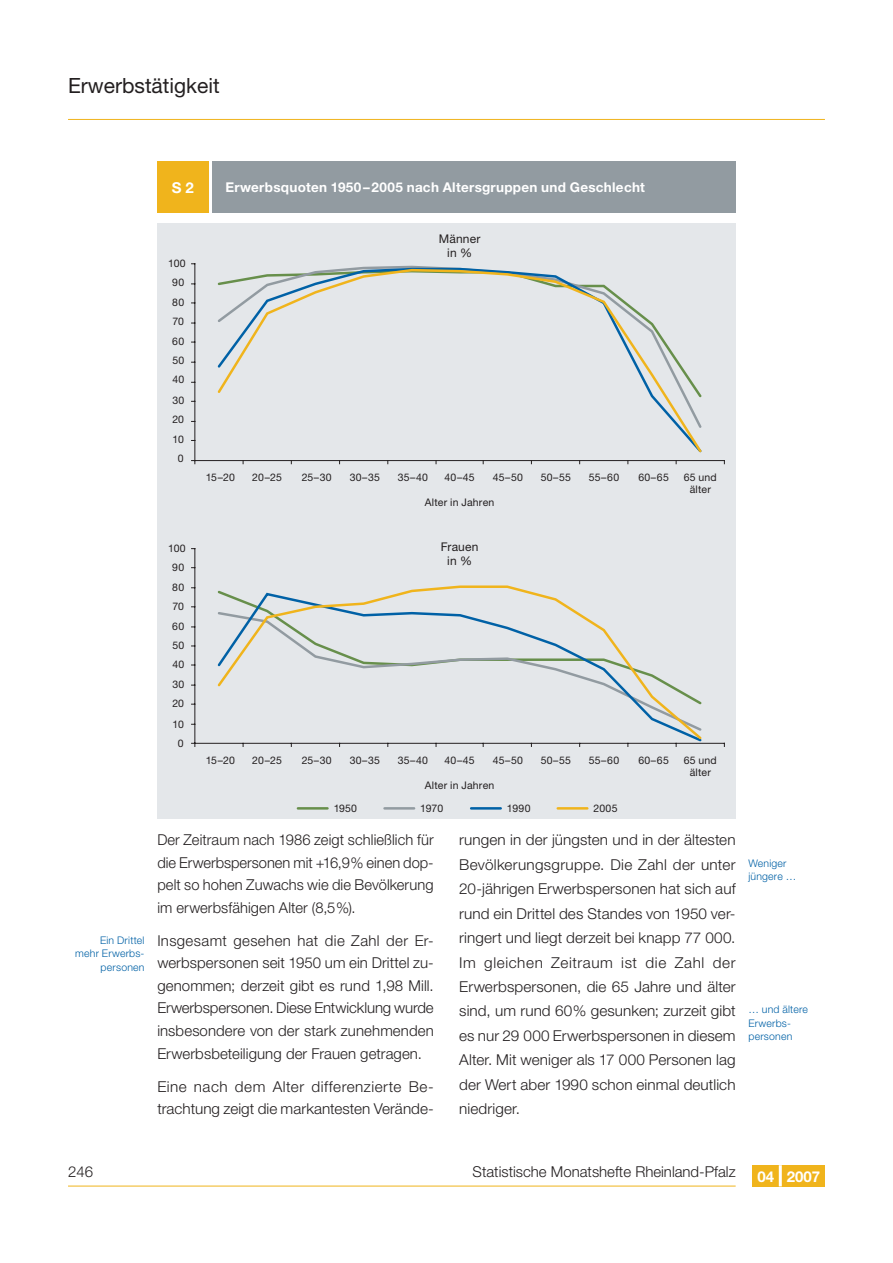
<style>
.page{position:relative;width:893px;height:1263px;background:#fff}
.page>*{position:absolute;margin:0;border:0;box-sizing:border-box;transform-origin:0 0}
.t1{font:21px "Helvetica Neue LT";color:#231f20}
.t2{font:300 15px/24.5px "Helvetica Neue LT";letter-spacing:.005em;color:#231f20;text-align:justify}
.t3{font:700 15px "Helvetica Neue LT";color:#fff}
.t4{font:700 13.5px "Helvetica Neue LT";letter-spacing:.02em;color:#fff}
.t5{font:12px/14.4px "Helvetica Neue LT";letter-spacing:.015em;color:#231f20;text-align:center}
.t6{font:10.5px/12.6px "Helvetica Neue LT";letter-spacing:.02em;color:#231f20;text-align:center}
.t7{font:300 10.5px/13.5px "Helvetica Neue LT";letter-spacing:.02em;color:#0061a6}
</style>
<div class="page">
<hr style="left:68px;top:119px;width:757px;height:1px;background:#f0b41c">
<div style="left:753px;top:1165px;width:72px;height:21px;background:#f0b41c"></div>
<hr style="left:779px;top:1165px;width:3px;height:21px;background:#fff">
<hr style="left:68px;top:1186px;width:668px;height:1px;background:#f0b41c">
<div style="left:157px;top:223px;width:579px;height:596px;background:#e4e7ea"></div>
<hr style="left:194px;top:264px;width:1px;height:197px;background:#231f20">
<svg style="left:217px;top:268px;width:485px;height:185px"></svg>
<hr style="left:194px;top:549px;width:1px;height:194px;background:#231f20">
<hr style="left:195px;top:743px;width:529px;height:1px;background:#231f20">
<svg style="left:217px;top:585px;width:485px;height:156px"></svg>
<hr style="left:195px;top:460px;width:529px;height:1px;background:#231f20">
<hr style="left:298px;top:807px;width:29px;height:3px;background:#678f4b">
<hr style="left:384px;top:807px;width:30px;height:3px;background:#929ba1">
<hr style="left:471px;top:807px;width:30px;height:3px;background:#0061a6">
<hr style="left:558px;top:807px;width:29px;height:3px;background:#f0b41c">
<div style="left:157px;top:162px;width:51px;height:51px;background:#f0b41c"></div>
<div style="left:213px;top:162px;width:523px;height:51px;background:#929ba1"></div>
<h1 class="t1" style="left:68px;top:78px;width:153px">Erwerbstätigkeit</h1>
<p class="t3" style="left:172px;top:182px;width:24px">S 2</p>
<p class="t4" style="left:225px;top:183px;width:421px">Erwerbsquoten 1950–2005 nach Altersgruppen und Geschlecht</p>
<p class="t7" style="left:75px;top:934px;width:71px;text-align:right">Ein Drittel mehr Erwerbs&shy;personen</p>
<p class="t6" style="left:168px;top:258px;width:19px">100</p>
<p class="t6" style="left:172px;top:277px;width:14px">90</p>
<p class="t6" style="left:172px;top:297px;width:13px">80</p>
<p class="t6" style="left:172px;top:316px;width:13px">70</p>
<p class="t6" style="left:172px;top:337px;width:13px">60</p>
<p class="t6" style="left:172px;top:356px;width:13px">50</p>
<p class="t6" style="left:172px;top:375px;width:13px">40</p>
<p class="t6" style="left:172px;top:395px;width:13px">30</p>
<p class="t6" style="left:172px;top:414px;width:13px">20</p>
<p class="t6" style="left:173px;top:434px;width:13px">10</p>
<p class="t6" style="left:178px;top:453px;width:7px">0</p>
<p class="t6" style="left:168px;top:543px;width:19px">100</p>
<p class="t6" style="left:172px;top:562px;width:14px">90</p>
<p class="t6" style="left:172px;top:582px;width:13px">80</p>
<p class="t6" style="left:172px;top:601px;width:13px">70</p>
<p class="t6" style="left:172px;top:621px;width:13px">60</p>
<p class="t6" style="left:172px;top:640px;width:13px">50</p>
<p class="t6" style="left:172px;top:659px;width:13px">40</p>
<p class="t6" style="left:172px;top:680px;width:13px">30</p>
<p class="t6" style="left:172px;top:699px;width:13px">20</p>
<p class="t6" style="left:173px;top:719px;width:13px">10</p>
<p class="t6" style="left:178px;top:738px;width:7px">0</p>
<p class="t5" style="left:439px;top:232px;width:43px">Männer in %</p>
<p class="t6" style="left:206px;top:472px;width:31px">15–20</p>
<p class="t6" style="left:252px;top:472px;width:31px">20–25</p>
<p class="t6" style="left:302px;top:472px;width:31px">25–30</p>
<p class="t6" style="left:350px;top:472px;width:32px">30–35</p>
<p class="t6" style="left:398px;top:472px;width:32px">35–40</p>
<p class="t6" style="left:444px;top:472px;width:32px">40–45</p>
<p class="t6" style="left:493px;top:472px;width:32px">45–50</p>
<p class="t6" style="left:541px;top:472px;width:32px">50–55</p>
<p class="t6" style="left:589px;top:472px;width:32px">55–60</p>
<p class="t6" style="left:638px;top:472px;width:32px">60–65</p>
<p class="t6" style="left:684px;top:472px;width:35px">65 und älter</p>
<p class="t6" style="left:425px;top:497px;width:71px">Alter in Jahren</p>
<p class="t5" style="left:441px;top:541px;width:39px">Frauen in %</p>
<p class="t6" style="left:206px;top:755px;width:31px">15–20</p>
<p class="t6" style="left:252px;top:755px;width:31px">20–25</p>
<p class="t6" style="left:302px;top:755px;width:31px">25–30</p>
<p class="t6" style="left:350px;top:755px;width:32px">30–35</p>
<p class="t6" style="left:398px;top:755px;width:32px">35–40</p>
<p class="t6" style="left:444px;top:755px;width:32px">40–45</p>
<p class="t6" style="left:493px;top:755px;width:32px">45–50</p>
<p class="t6" style="left:541px;top:755px;width:32px">50–55</p>
<p class="t6" style="left:589px;top:755px;width:32px">55–60</p>
<p class="t6" style="left:638px;top:755px;width:32px">60–65</p>
<p class="t6" style="left:684px;top:755px;width:35px">65 und älter</p>
<p class="t6" style="left:425px;top:780px;width:71px">Alter in Jahren</p>
<p class="t6" style="left:334px;top:803px;width:25px">1950</p>
<p class="t6" style="left:420px;top:803px;width:24px">1970</p>
<p class="t6" style="left:507px;top:803px;width:25px">1990</p>
<p class="t6" style="left:593px;top:803px;width:26px">2005</p>
<p class="t2" style="left:157px;top:830px;width:278px;line-height:22.5px">Der Zeitraum nach 1986 zeigt schließlich für die Erwerbspersonen mit +16,9% einen dop&shy;pelt so hohen Zuwachs wie die Bevölkerung im erwerbsfähigen Alter (8,5%).</p>
<p class="t2" style="left:157px;top:931px;width:278px;line-height:22.5px">Insgesamt gesehen hat die Zahl der Er&shy;werbspersonen seit 1950 um ein Drittel zu&shy;genommen; derzeit gibt es rund 1,98 Mill.<br>Erwerbspersonen. Diese Entwicklung wurde insbesondere von der stark zunehmenden Erwerbsbeteiligung der Frauen getragen.</p>
<p class="t2" style="left:157px;top:1077px;width:278px;line-height:22.5px">Eine nach dem Alter differenzierte Be&shy;trachtung zeigt die markantesten Verände-</p>
<p class="t2" style="left:459px;top:829px;width:278px">rungen in der jüngsten und in der ältesten Bevölkerungsgruppe. Die Zahl der unter 20-jährigen Erwerbspersonen hat sich auf rund ein Drittel des Standes von 1950 ver&shy;ringert und liegt derzeit bei knapp 77 000.<br>Im gleichen Zeitraum ist die Zahl der Erwerbspersonen, die 65 Jahre und älter sind, um rund 60% gesunken; zurzeit gibt es nur 29 000 Erwerbspersonen in diesem Alter. Mit weniger als 17 000 Personen lag der Wert aber 1990 schon einmal deutlich niedriger.</p>
<p class="t7" style="left:748px;top:857px;width:49px">Weniger jüngere …</p>
<p class="t7" style="left:748px;top:1004px;width:61px">… und ältere<br>Erwerbs&shy;personen</p>
<p class="t2" style="left:68px;top:1161px;width:27px">246</p>
<p class="t2" style="left:473px;top:1161px;width:265px">Statistische Monatshefte Rheinland-Pfalz</p>
<p class="t3" style="left:757px;top:1171px;width:64px">04 2007</p>
</div>
